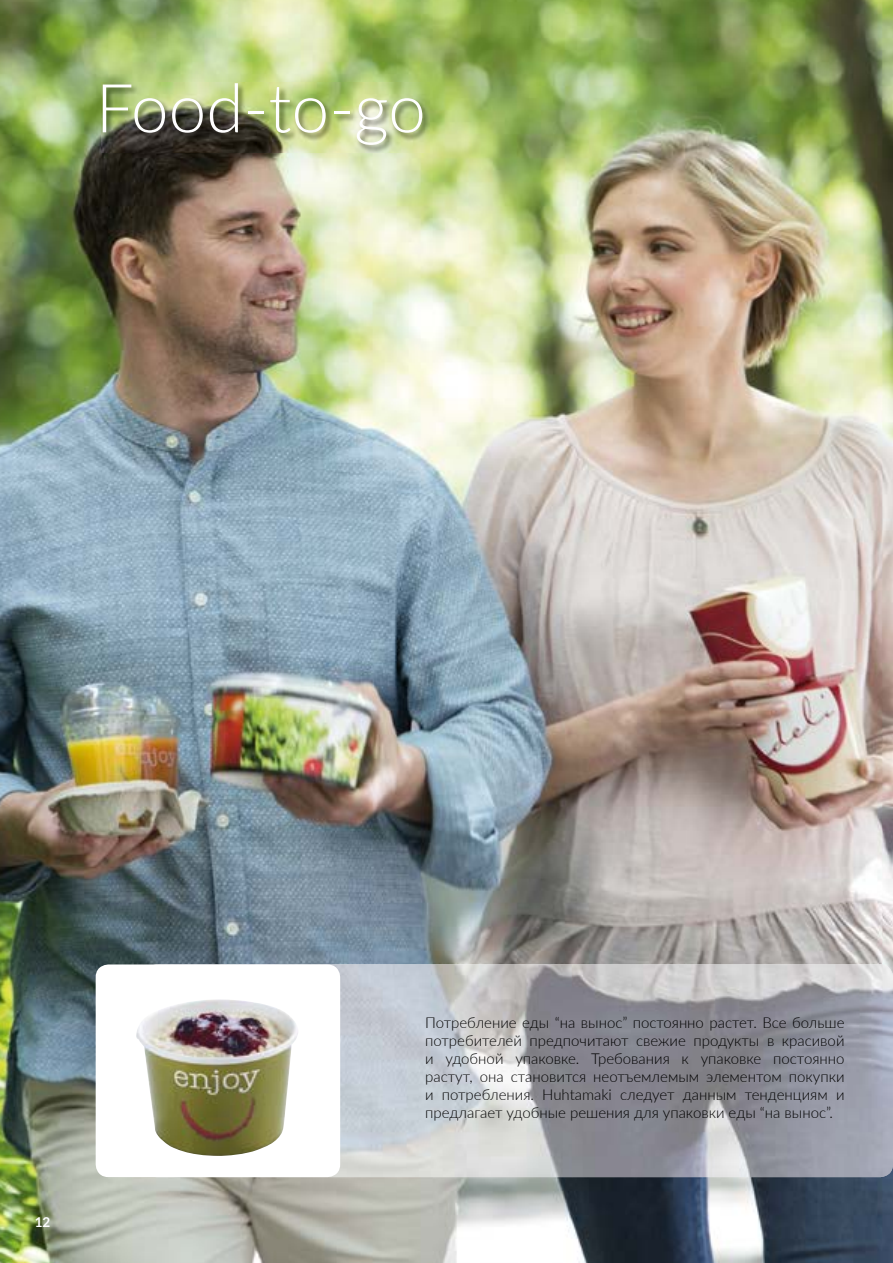
<style>
.page{position:relative;width:893px;height:1263px;background:#fff}
.page>*{position:absolute;margin:0;border:0;box-sizing:border-box;transform-origin:0 0}
.t1{font:300 67.5px "Lato";color:#fff}
.t2{font:300 15px/18px "Lato";color:#000;text-align:justify}
.t3{font:700 13.5px "Lato";color:#fff}
</style>
<div class="page">
<img style="left:0;top:0;width:882px;height:1263px">
<img style="left:331px;top:964px;width:551px;height:213px">
<img style="left:102px;top:83px;width:328px;height:69px">
<div style="left:96px;top:964px;width:244px;height:213px;background:#fff;border-radius:13px"></div>
<img style="left:136px;top:999px;width:162px;height:157px">
<img style="left:882px;top:0;width:11px;height:1263px">
<img style="left:882px;top:964px;width:11px;height:213px">
<h1 class="t1" style="left:96px;top:61px;width:332px">Food-to-go</h1>
<p class="t3" style="left:35px;top:1212px;width:17px">12</p>
<p class="t2" style="left:425px;top:1013px;width:421px">Потребление еды “на вынос” постоянно растет. Все больше потребителей предпочитают свежие продукты в красивой и удобной упаковке. Требования к упаковке постоянно растут, она становится неотъемлемым элементом покупки и потребления. Huhtamaki следует данным тенденциям и предлагает удобные решения для упаковки еды “на вынос”.</p>
</div>
